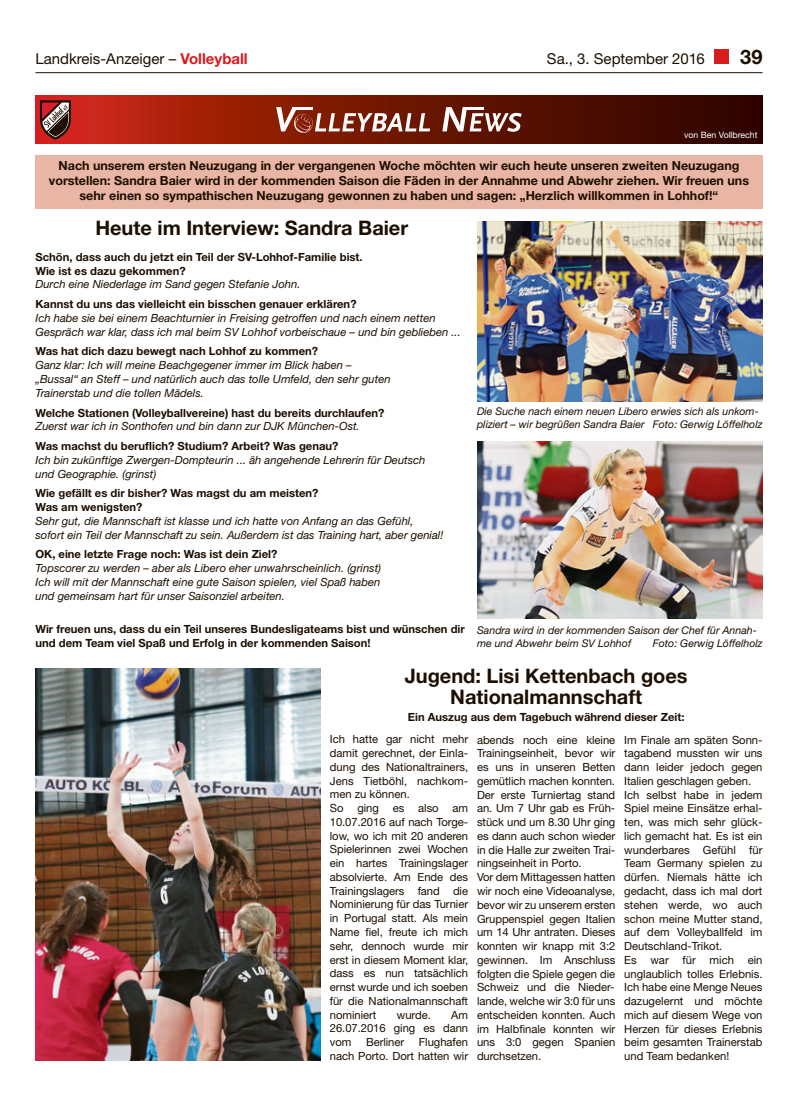
<style>
.page{position:relative;width:798px;height:1117px;background:#fff}
.page>*{position:absolute;margin:0;border:0;box-sizing:border-box;transform-origin:0 0}
.t1{font:700 20px/21.2px "Helvetica Neue";color:#1c0e00;text-align:center}
.t2{font:15px "Helvetica Neue";color:#1c0e00}
.t3{font:700 12.5px/15px "Helvetica Neue";color:#1c0e00;text-align:center}
.t4{font:11.25px/13.8px "Helvetica Neue";letter-spacing:-.005em;color:#1c0e00}
.t5{font:italic 11.25px/13.8px "Helvetica Neue";color:#1c0e00}
.t6{font:700 11.25px/13.8px "Helvetica Neue";color:#1c0e00}
.t7{font:italic 10.62px/13.1px "Helvetica Neue";color:#1c0e00}
.t8{font:8.75px "Helvetica Neue";color:#fff}
.s1{font-weight:700;color:#d81d1f}
.s2{font-weight:400;font-style:italic}
.s3{font-weight:700;font-style:normal}
.s4{font-weight:400}
</style>
<div class="page">
<div style="left:714px;top:50px;width:14px;height:14px;background:#d81d1f"></div>
<hr style="left:35px;top:72px;width:727px;height:1px;background:#1c0e00">
<svg style="left:35px;top:96px;width:727px;height:48px;background:#741505"></svg>
<svg style="left:40px;top:100px;width:31px;height:40px"></svg>
<svg style="left:276px;top:107px;width:245px;height:26px"></svg>
<hr style="left:292px;top:107px;width:21px;height:3px;background:#fff">
<hr style="left:463px;top:107px;width:20px;height:3px;background:#fff">
<div style="left:35px;top:155px;width:727px;height:54px;background:#e9b5a4"></div>
<img style="left:477px;top:221px;width:285px;height:180px">
<img style="left:477px;top:441px;width:285px;height:177px">
<img style="left:35px;top:668px;width:286px;height:391px">
<p class="t2" style="left:35px;top:53px;width:214px">Landkreis-Anzeiger – <span class="s1">Volleyball</span></p>
<p class="t2" style="left:546px;top:53px;width:159px">Sa., 3. September 2016</p>
<p class="t1" style="left:740px;top:48px;width:24px">39</p>
<p class="t8" style="left:684px;top:132px;width:75px">von Ben Vollbrecht</p>
<p class="t3" style="left:49px;top:159px;width:701px">Nach unserem ersten Neuzugang in der vergangenen Woche möchten wir euch heute unseren zweiten Neuzugang vorstellen: Sandra Baier wird in der kommenden Saison die Fäden in der Annahme und Abwehr ziehen. Wir freuen uns sehr einen so sympathischen Neuzugang gewonnen zu haben und sagen: „Herzlich willkommen in Lohhof!“</p>
<p class="t1" style="left:95px;top:219px;width:314px">Heute im Interview: Sandra Baier</p>
<p class="t6" style="left:35px;top:251px;width:328px">Schön, dass auch du jetzt ein Teil der SV-Lohhof-Familie bist.<br>Wie ist es dazu gekommen?<br><span class="s2">Durch eine Niederlage im Sand gegen Stefanie John.</span></p>
<p class="t5" style="left:35px;top:298px;width:427px"><span class="s3">Kannst du uns das vielleicht ein bisschen genauer erklären?<br></span>Ich habe sie bei einem Beachturnier in Freising getroffen und nach einem netten<br>Gespräch war klar, dass ich mal beim SV Lohhof vorbeischaue – und bin geblieben ...</p>
<p class="t5" style="left:35px;top:345px;width:356px"><span class="s3">Was hat dich dazu bewegt nach Lohhof zu kommen?<br></span>Ganz klar: Ich will meine Beachgegener immer im Blick haben – „Bussal“ an Steff – und natürlich auch das tolle Umfeld, den sehr guten Trainerstab und die tollen Mädels.</p>
<p class="t6" style="left:35px;top:406px;width:350px">Welche Stationen (Volleyballvereine) hast du bereits durchlaufen?<br><span class="s2">Zuerst war ich in Sonthofen und bin dann zur DJK München-Ost.</span></p>
<p class="t5" style="left:35px;top:440px;width:391px"><span class="s3">Was machst du beruflich? Studium? Arbeit? Was genau?<br></span>Ich bin zukünftige Zwergen-Dompteurin ... äh angehende Lehrerin für Deutsch und Geographie. (grinst)</p>
<p class="t5" style="left:35px;top:487px;width:409px"><span class="s3">Wie gefällt es dir bisher? Was magst du am meisten?<br>Was am wenigsten?<br></span>Sehr gut, die Mannschaft ist klasse und ich hatte von Anfang an das Gefühl, sofort ein Teil der Mannschaft zu sein. Außerdem ist das Training hart, aber genial!</p>
<p class="t5" style="left:35px;top:548px;width:347px"><span class="s3">OK, eine letzte Frage noch: Was ist dein Ziel?<br></span>Topscorer zu werden – aber als Libero eher unwahrscheinlich. (grinst)<br>Ich will mit der Mannschaft eine gute Saison spielen, viel Spaß haben und gemeinsam hart für unser Saisonziel arbeiten.</p>
<p class="t6" style="left:35px;top:623px;width:430px">Wir freuen uns, dass du ein Teil unseres Bundesligateams bist und wünschen dir und dem Team viel Spaß und Erfolg in der kommenden Saison!</p>
<p class="t1" style="left:404px;top:666px;width:284px">Jugend: Lisi Kettenbach goes<br>Nationalmannschaft</p>
<p class="t6" style="left:330px;top:707px;width:356px;line-height:22.1px;text-indent:78px">Ein Auszug aus dem Tagebuch während dieser Zeit:<br><span class="s4">Ich hatte gar nicht mehr</span></p>
<p class="t4" style="left:330px;top:747px;width:140px">damit gerechnet, der Einla&shy;dung des Nationaltrainers,<br>Jens Tietböhl, nachkom&shy;men zu können.<br>So ging es also am<br>10.07.2016 auf nach Torge&shy;low, wo ich mit 20 anderen<br>Spielerinnen zwei Wochen ein hartes Trainingslager absolvierte. Am Ende des<br>Trainingslagers fand die<br>Nominierung für das Turnier in Portugal statt. Als mein<br>Name fiel, freute ich mich sehr, dennoch wurde mir erst in diesem Moment klar, dass es nun tatsächlich ernst wurde und ich soeben für die Nationalmannschaft nominiert</p>
<p class="t7" style="left:477px;top:405px;width:287px">Die Suche nach einem neuen Libero erwies sich als unkom&shy;pliziert – wir begrüßen Sandra Baier Foto: Gerwig Löffelholz</p>
<p class="t7" style="left:477px;top:624px;width:281px">Sandra wird in der kommenden Saison der Chef für Annah - me und Abwehr beim SV Lohhof</p>
<p class="t7" style="left:652px;top:637px;width:111px">Foto: Gerwig Löffelholz</p>
<p class="t4" style="left:477px;top:733px;width:140px">abends noch eine kleine<br>Trainingseinheit, bevor wir es uns in unseren Betten gemütlich machen konnten.<br>Der erste Turniertag stand an. Um 7 Uhr gab es Früh&shy;stück und um 8.30 Uhr ging es dann auch schon wieder in die Halle zur zweiten Trai&shy;ningseinheit in Porto.<br>Vor dem Mittagessen hatten wir noch eine Videoanalyse, bevor wir zu unserem ersten<br>Gruppenspiel gegen Italien um 14 Uhr antraten. Dieses konnten wir knapp mit 3:2 gewinnen. Im Anschluss folgten die Spiele gegen die<br>Schweiz und die Nieder&shy;lande, welche wir 3:0 für uns entscheiden konnten. Auch im Halbfinale konnten wir uns 3:0 gegen Spanien durchsetzen.</p>
<p class="t4" style="left:624px;top:733px;width:140px">Im Finale am späten Sonn&shy;tagabend mussten wir uns dann leider jedoch gegen<br>Italien geschlagen geben.<br>Ich selbst habe in jedem<br>Spiel meine Einsätze erhal&shy;ten, was mich sehr glück&shy;lich gemacht hat. Es ist ein wunderbares Gefühl für<br>Team Germany spielen zu dürfen. Niemals hätte ich gedacht, dass ich mal dort stehen werde, wo auch schon meine Mutter stand, auf dem Volleyballfeld im<br>Deutschland-Trikot.<br>Es war für mich ein unglaublich tolles Erlebnis.<br>Ich habe eine Menge Neues dazugelernt und möchte mich auf diesem Wege von<br>Herzen für dieses Erlebnis beim gesamten Trainerstab und Team bedanken!</p>
<p class="t4" style="left:330px;top:1008px;width:140px;text-align:justify;text-indent:121px">Am 26.07.2016 ging es dann vom</p>
<p class="t4" style="left:396px;top:1008px;width:35px">wurde.</p>
<p class="t4" style="left:330px;top:1036px;width:140px;text-align:right">Flughafen<br>nach Porto. Dort hatten wir</p>
<p class="t4" style="left:366px;top:1036px;width:40px">Berliner</p>
</div>
